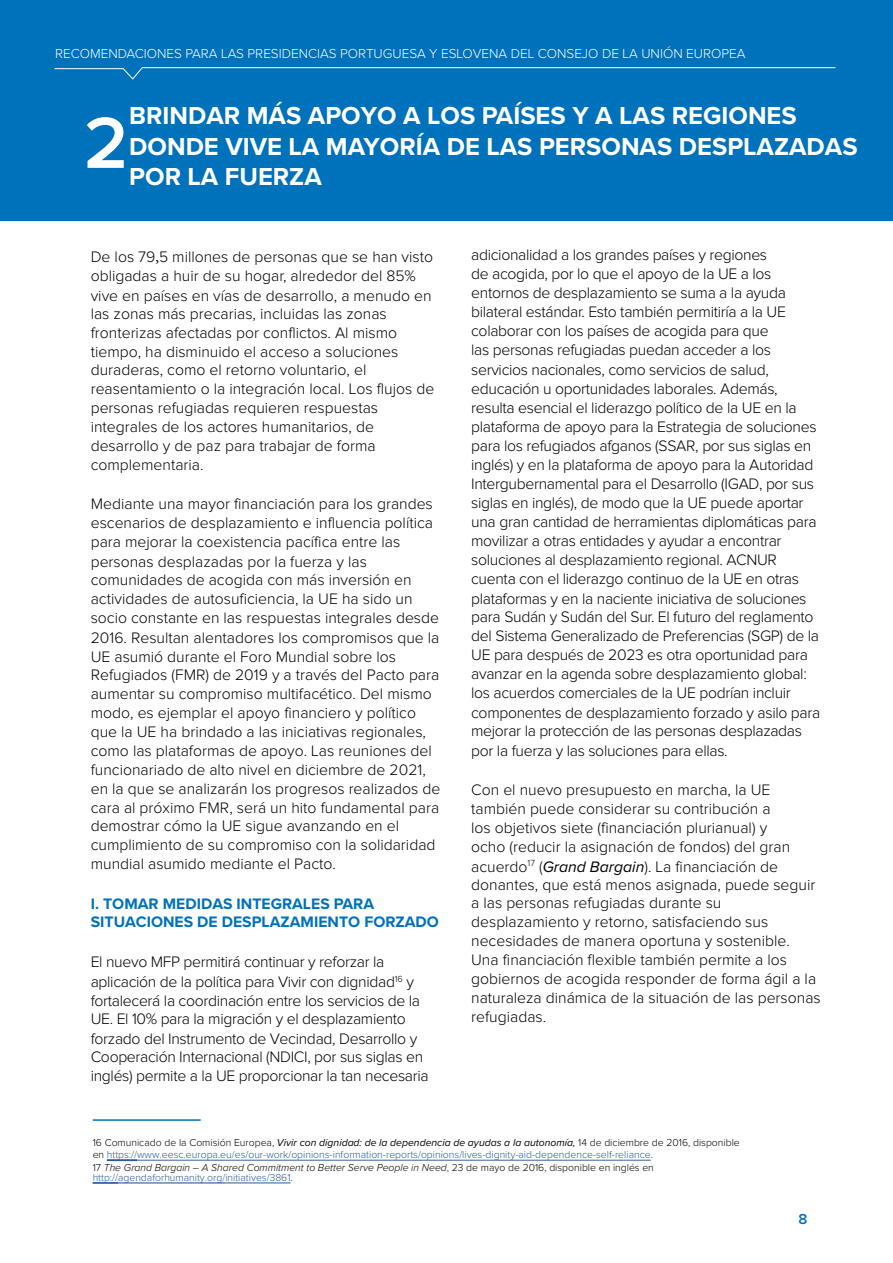
<style>
.page{position:relative;width:893px;height:1263px;background:#fff}
.page>*{position:absolute;margin:0;border:0;box-sizing:border-box;transform-origin:0 0}
.t1{font:600 75px "Proxima Nova";color:#fff}
.t2{font:700 25.5px/30.6px "Proxima Nova";color:#fff}
.t3{font:300 15.75px/18.9px "Proxima Nova";color:#000}
.t4{font:300 15.75px/19px "Proxima Nova";letter-spacing:-.02em;color:#000}
.t5{font:700 15.75px/18.9px "Proxima Nova";color:#0071bb}
.t6{font:600 15px "Proxima Nova";color:#0071bb}
.t7{font:300 13.5px "Proxima Nova";color:#fff}
.t8{font:300 10.35px/12.5px "Proxima Nova";color:#265a9b}
.s1{font-family:"Minion Pro";font-weight:400}
.s2{font-weight:400;font-style:italic}
.s3{color:#000}
.s4{font-weight:400;font-style:italic;color:#000}
.s5{font-style:italic;color:#000}
</style>
<div class="page">
<hr style="left:225px;top:1183px;width:66px;height:1px;background:#265a9b">
<hr style="left:118px;top:1183px;width:107px;height:1px;background:#265a9b">
<svg style="left:93px;top:1183px;width:25px;height:1px"></svg>
<hr style="left:137px;top:1160px;width:514px;height:1px;background:#265a9b">
<hr style="left:107px;top:1160px;width:30px;height:1px;background:#265a9b">
<div style="left:0;top:0;width:893px;height:220px;background:#0071bb"></div>
<svg style="left:54px;top:67px;width:782px;height:13px"></svg>
<hr style="left:93px;top:1119px;width:108px;height:2px;background:#0071bb">
<p class="t7" style="left:55px;top:46px;width:692px">RECOMENDACIONES PARA LAS PRESIDENCIAS PORTUGUESA Y ESLOVENA DEL CONSEJO DE LA UNIÓN EUROPEA</p>
<h2 class="t2" style="left:129px;top:100px;width:730px">BRINDAR MÁS APOYO A LOS PAÍSES Y A LAS REGIONES<br>DONDE VIVE LA MAYORÍA DE LAS PERSONAS DESPLAZADAS<br>POR LA FUERZA</h2>
<h1 class="t1" style="left:84px;top:109px;width:46px">2</h1>
<p class="t3" style="left:91px;top:248px;width:344px;line-height:19.4px">De los 79<span class="s1">,</span>5 millones de personas que se han visto obligadas a huir de su hogar, alrededor del 85% vive en países en vías de desarrollo, a menudo en</p>
<p class="t3" style="left:91px;top:304px;width:345px">las zonas más precarias, incluidas las zonas fronterizas afectadas por conflictos. Al mismo tiempo, ha disminuido el acceso a soluciones duraderas, como el retorno voluntario, el reasentamiento o la integración local. Los flujos de personas refugiadas requieren respuestas integrales de los actores humanitarios, de desarrollo y de paz para trabajar de forma complementaria.</p>
<p class="t3" style="left:91px;top:495px;width:344px">Mediante una mayor financiación para los grandes escenarios de desplazamiento e influencia política para mejorar la coexistencia pacífica entre las personas desplazadas por la fuerza y las</p>
<p class="t3" style="left:91px;top:571px;width:351px">comunidades de acogida con más inversión en actividades de autosuficiencia, la UE ha sido un socio constante en las respuestas integrales desde 2016. Resultan alentadores los compromisos que la UE asumió durante el Foro Mundial sobre los Refugiados (FMR) de 2019 y a través del Pacto para aumentar su compromiso multifacético. Del mismo modo, es ejemplar el apoyo financiero y político que la UE ha brindado a las iniciativas regionales, como las plataformas de apoyo. Las reuniones del funcionariado de alto nivel en diciembre de 2021, en la que se analizarán los progresos realizados de cara al próximo FMR, será un hito fundamental para demostrar cómo la UE sigue avanzando en el cumplimiento de su compromiso con la solidaridad mundial asumido mediante el Pacto.</p>
<p class="t5" style="left:91px;top:893px;width:350px">I. TOMAR MEDIDAS INTEGRALES PARA<br>SITUACIONES DE DESPLAZAMIENTO FORZADO</p>
<p class="t4" style="left:91px;top:953px;width:331px">El nuevo MFP permitirá continuar y reforzar la aplicación de la política para Vivir con dignidad<sup>16</sup> y fortalecerá la coordinación entre los servicios de la UE. El 10% para la migración y el desplazamiento</p>
<p class="t4" style="left:91px;top:1030px;width:340px;line-height:18.5px">forzado del Instrumento de Vecindad, Desarrollo y<br>Cooperación Internacional (NDICI, por sus siglas en inglés) permite a la UE proporcionar la tan necesaria</p>
<p class="t4" style="left:471px;top:246px;width:347px">adicionalidad a los grandes países y regiones<br>de acogida, por lo que el apoyo de la UE a los entornos de desplazamiento se suma a la ayuda bilateral estándar. Esto también permitiría a la UE colaborar con los países de acogida para que<br>las personas refugiadas puedan acceder a los servicios nacionales, como servicios de salud, educación u oportunidades laborales. Además, resulta esencial el liderazgo político de la UE en la plataforma de apoyo para la Estrategia de soluciones para los refugiados afganos (SSAR, por sus siglas en inglés) y en la plataforma de apoyo para la Autoridad Intergubernamental para el Desarrollo (IGAD, por sus siglas en inglés), de modo que la UE puede aportar una gran cantidad de herramientas diplomáticas para</p>
<p class="t4" style="left:471px;top:531px;width:351px">movilizar a otras entidades y ayudar a encontrar soluciones al desplazamiento regional. ACNUR cuenta con el liderazgo continuo de la UE en otras plataformas y en la naciente iniciativa de soluciones para Sudán y Sudán del Sur. El futuro del reglamento del Sistema Generalizado de Preferencias (SGP) de la UE para después de 2023 es otra oportunidad para avanzar en la agenda sobre desplazamiento global: los acuerdos comerciales de la UE podrían incluir componentes de desplazamiento forzado y asilo para</p>
<p class="t4" style="left:471px;top:721px;width:332px;line-height:19.8px">mejorar la protección de las personas desplazadas por la fuerza y las soluciones para ellas.</p>
<p class="t3" style="left:471px;top:781px;width:321px">Con el nuevo presupuesto en marcha, la UE también puede considerar su contribución a los objetivos siete (financiación plurianual) y ocho (reducir la asignación de fondos) del gran acuerdo<sup>17</sup> (<span class="s2">Grand Bargain</span>). La financiación de</p>
<p class="t3" style="left:471px;top:875px;width:351px">donantes, que está menos asignada, puede seguir a las personas refugiadas durante su desplazamiento y retorno, satisfaciendo sus necesidades de manera oportuna y sostenible.<br>Una financiación flexible también permite a los gobiernos de acogida responder de forma ágil a la naturaleza dinámica de la situación de las personas refugiadas.</p>
<p class="t8" style="left:93px;top:1135px;width:649px"><span class="s3">16 Comunicado de la Comisión Europea,</span> <span class="s4">Vivir con dignidad: de la dependencia de ayudas a la autonomía,</span> <span class="s3">14 de diciembre de 2016, disponible en</span> https://www.eesc.europa.eu/es/our-work/opinions-information-reports/opinions/lives-dignity-aid-dependence-self-reliance<span class="s3">.<br>17</span> <span class="s5">The Grand Bargain – A Shared Commitment to Better Serve People in Need</span><span class="s3">, 23 de mayo de 2016, disponible en inglés en</span></p>
<p class="t8" style="left:93px;top:1171px;width:202px">http://agendaforhumanity.org/initiatives/3861<span class="s3">.</span></p>
<p class="t6" style="left:798px;top:1212px;width:10px">8</p>
</div>
